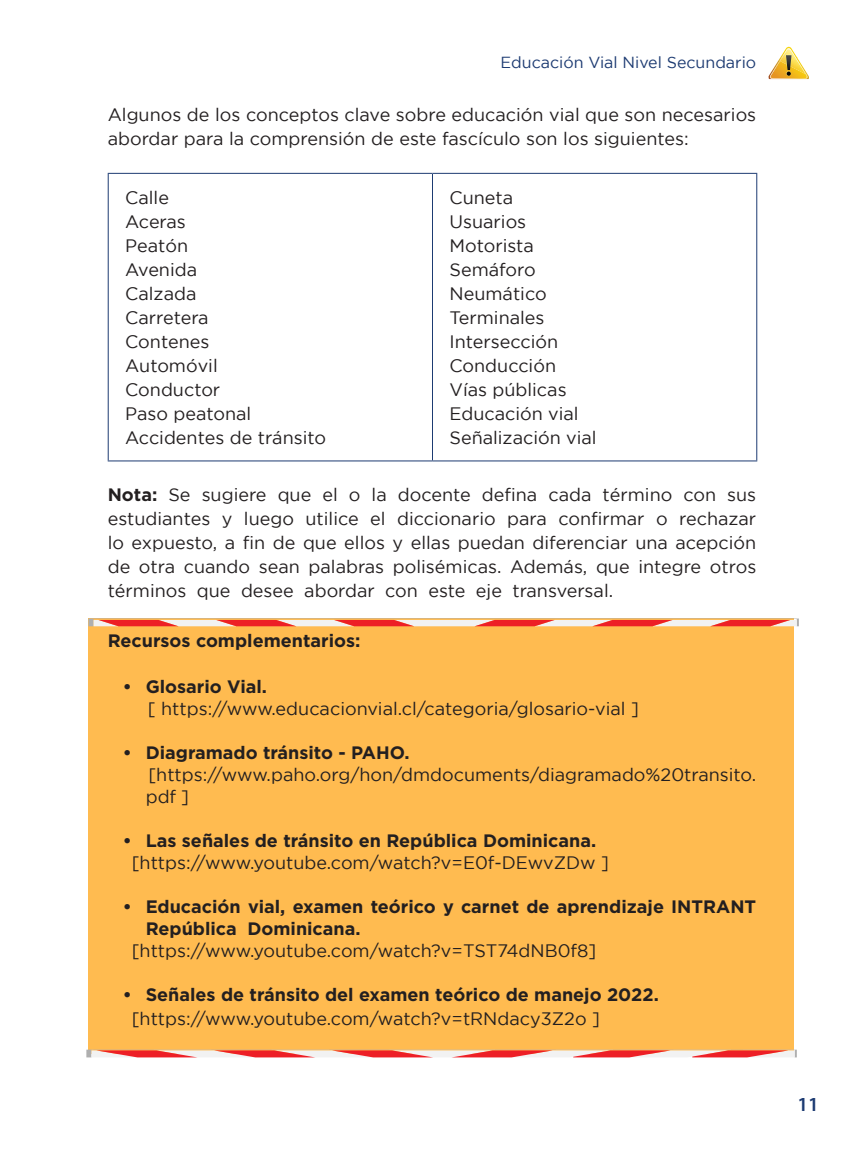
<style>
.page{position:relative;width:864px;height:1152px;background:#fff}
.page>*{position:absolute;margin:0;border:0;box-sizing:border-box;transform-origin:0 0}
.t1{font:600 20px "Myriad Pro";color:#1d3b72}
.cuerpo_texto{font:18px/24px "Gotham";color:#231f20}
.cuerpo_texto-2{font:700 18px/22px "Gotham";color:#231f20}
.t2{font:16px "Gotham";color:#1d3b72}
.s1{font-weight:700}
</style>
<div class="page">
<svg style="left:768px;top:47px;width:41px;height:32px"></svg>
<div style="left:88px;top:619px;width:706px;height:435px;background:#ffbb50"></div>
<svg style="left:88px;top:619px;width:711px;height:7px;background:#f08d80"></svg>
<svg style="left:86px;top:1050px;width:711px;height:7px"></svg>
<hr style="left:108px;top:173px;width:325px;height:1px;background:#1d3b72">
<hr style="left:108px;top:174px;width:1px;height:286px;background:#1d3b72">
<hr style="left:432px;top:173px;width:325px;height:1px;background:#1d3b72">
<hr style="left:432px;top:174px;width:1px;height:286px;background:#1d3b72">
<hr style="left:756px;top:174px;width:1px;height:286px;background:#1d3b72">
<hr style="left:108px;top:460px;width:325px;height:1px;background:#1d3b72">
<hr style="left:432px;top:460px;width:325px;height:1px;background:#1d3b72">
<p class="t2" style="left:501px;top:53px;width:257px">Educación Vial Nivel Secundario</p>
<p class="cuerpo_texto" style="left:108px;top:102px;width:650px">Algunos de los conceptos clave sobre educación vial que son necesarios abordar para la comprensión de este fascículo son los siguientes:</p>
<p class="cuerpo_texto" style="left:125px;top:185px;width:45px">Calle</p>
<p class="cuerpo_texto" style="left:125px;top:209px;width:62px">Aceras</p>
<p class="cuerpo_texto" style="left:125px;top:233px;width:64px">Peatón</p>
<p class="cuerpo_texto" style="left:125px;top:257px;width:73px">Avenida</p>
<p class="cuerpo_texto" style="left:125px;top:281px;width:73px">Calzada</p>
<p class="cuerpo_texto" style="left:125px;top:305px;width:85px">Carretera</p>
<p class="cuerpo_texto" style="left:125px;top:329px;width:86px">Contenes</p>
<p class="cuerpo_texto" style="left:125px;top:353px;width:94px">Automóvil</p>
<p class="cuerpo_texto" style="left:125px;top:377px;width:97px">Conductor</p>
<p class="cuerpo_texto" style="left:125px;top:401px;width:128px">Paso peatonal</p>
<p class="cuerpo_texto" style="left:125px;top:425px;width:202px">Accidentes de tránsito</p>
<p class="cuerpo_texto" style="left:450px;top:185px;width:65px">Cuneta</p>
<p class="cuerpo_texto" style="left:450px;top:209px;width:78px">Usuarios</p>
<p class="cuerpo_texto" style="left:450px;top:233px;width:86px">Motorista</p>
<p class="cuerpo_texto" style="left:450px;top:257px;width:88px">Semáforo</p>
<p class="cuerpo_texto" style="left:450px;top:281px;width:99px">Neumático</p>
<p class="cuerpo_texto" style="left:450px;top:305px;width:97px">Terminales</p>
<p class="cuerpo_texto" style="left:450px;top:329px;width:110px">Intersección</p>
<p class="cuerpo_texto" style="left:450px;top:353px;width:108px">Conducción</p>
<p class="cuerpo_texto" style="left:450px;top:377px;width:119px">Vías públicas</p>
<p class="cuerpo_texto" style="left:450px;top:401px;width:131px">Educación vial</p>
<p class="cuerpo_texto" style="left:450px;top:425px;width:149px">Señalización vial</p>
<p class="cuerpo_texto" style="left:108px;top:483px;width:650px;text-align:justify"><span class="s1">Nota:</span> Se sugiere que el o la docente defina cada término con sus estudiantes y luego utilice el diccionario para confirmar o rechazar lo expuesto, a fin de que ellos y ellas puedan diferenciar una acepción de otra cuando sean palabras polisémicas. Además, que integre otros términos que desee abordar con este eje transversal.</p>
<p class="cuerpo_texto-2" style="left:108px;top:630px;width:254px">Recursos complementarios:</p>
<p class="cuerpo_texto-2" style="left:123px;top:676px;width:146px">• Glosario Vial.</p>
<p class="cuerpo_texto" style="left:148px;top:697px;width:493px">[ https://www.educacionvial.cl/categoria/glosario-vial ]</p>
<p class="cuerpo_texto-2" style="left:123px;top:742px;width:288px">• Diagramado tránsito - PAHO.</p>
<p class="cuerpo_texto" style="left:146px;top:764px;width:612px;line-height:22px">[https://www.paho.org/hon/dmdocuments/diagramado%20transito. pdf ]</p>
<p class="cuerpo_texto-2" style="left:123px;top:830px;width:475px">• Las señales de tránsito en República Dominicana.</p>
<p class="cuerpo_texto" style="left:132px;top:851px;width:479px">[https://www.youtube.com/watch?v=E0f-DEwvZDw ]</p>
<p class="cuerpo_texto-2" style="left:146px;top:896px;width:612px;text-indent:-23px">• Educación vial, examen teórico y carnet de aprendizaje INTRANT<br>República Dominicana.</p>
<p class="cuerpo_texto" style="left:132px;top:939px;width:466px">[https://www.youtube.com/watch?v=TST74dNB0f8]</p>
<p class="cuerpo_texto-2" style="left:123px;top:984px;width:538px">• Señales de tránsito del examen teórico de manejo 2022.</p>
<p class="cuerpo_texto" style="left:132px;top:1007px;width:470px">[https://www.youtube.com/watch?v=tRNdacy3Z2o ]</p>
<p class="t1" style="left:797px;top:1092px;width:23px">11</p>
</div>
